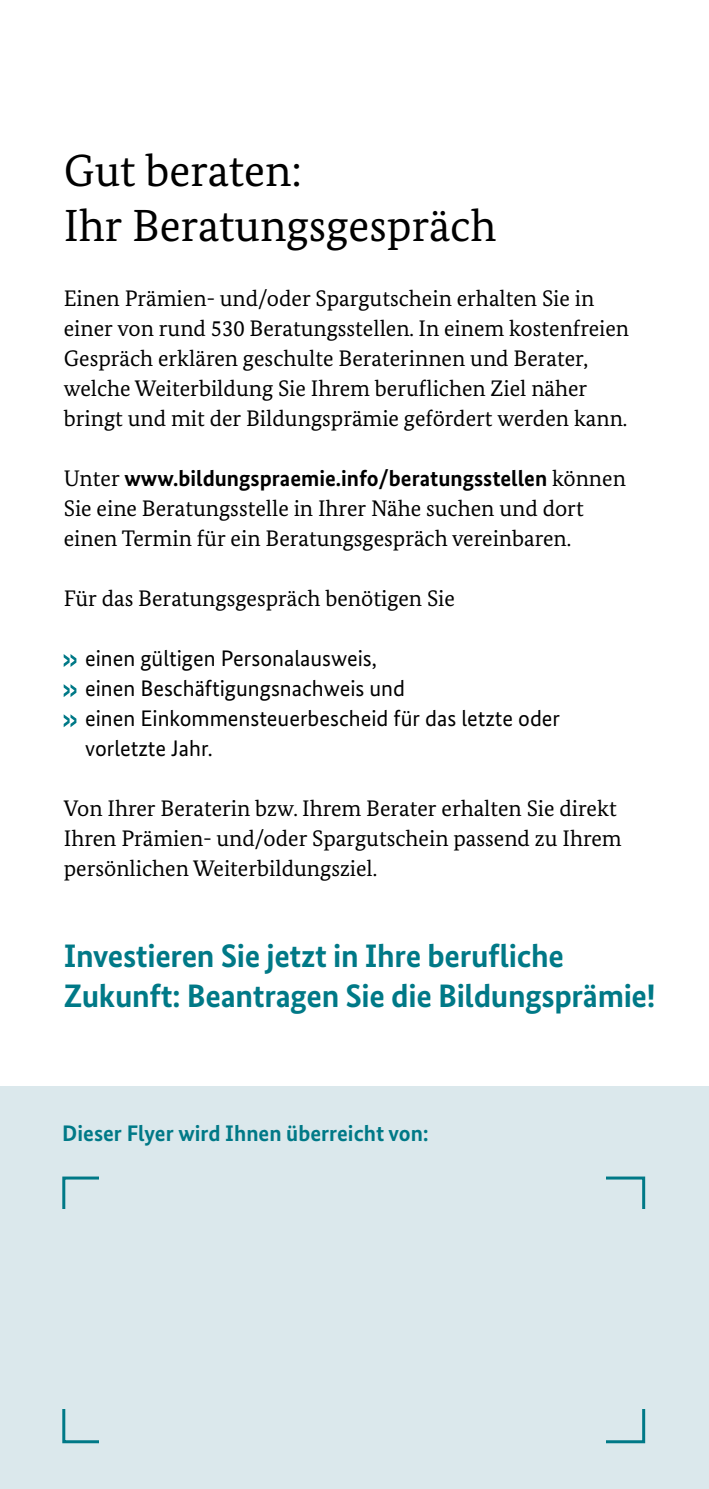
<style>
.page{position:relative;width:709px;height:1489px;background:#fff}
.page>*{position:absolute;margin:0;border:0;box-sizing:border-box;transform-origin:0 0}
._03_Headline{font:45px/55px "Bundes Serif";color:#000}
._08_Fließtext{font:700 32.5px/40px "Bundes Sans";letter-spacing:-.01em;color:#007987}
._08_Fließtext-2{font:22.5px/30px "Bundes Serif";color:#000}
.t1{font:22.5px/30px "Bundes Sans";color:#000}
._08_Fließtext-3{font:700 22.5px "Bundes Sans";color:#007987}
.s1{font-family:"Bundes Sans";font-weight:700}
.s2{font-family:"Bundes Serif";font-size:25px;color:#007987}
</style>
<div class="page">
<div style="left:0;top:1086px;width:709px;height:402px;background:#dbe8ec"></div>
<svg style="left:64px;top:654px;width:12px;height:13px"></svg>
<svg style="left:64px;top:684px;width:12px;height:13px"></svg>
<svg style="left:64px;top:714px;width:12px;height:13px"></svg>
<h1 class="_03_Headline" style="left:64px;top:143px;width:434px">Gut beraten:<br>Ihr Beratungsgespräch</h1>
<p class="_08_Fließtext-2" style="left:64px;top:283px;width:567px">Einen Prämien- und/oder Spargutschein erhalten Sie in einer von rund 530 Beratungsstellen. In einem kostenfreien Gespräch erklären geschulte Beraterinnen und Berater, welche Weiterbildung Sie Ihrem beruflichen Ziel näher bringt und mit der Bildungsprämie gefördert werden kann.</p>
<p class="_08_Fließtext-2" style="left:64px;top:463px;width:563px">Unter <span class="s1">www.bildungspraemie.info/beratungsstellen</span> können<br>Sie eine Beratungsstelle in Ihrer Nähe suchen und dort einen Termin für ein Beratungsgespräch vereinbaren.</p>
<p class="_08_Fließtext-2" style="left:64px;top:583px;width:392px">Für das Beratungsgespräch benötigen Sie</p>
<p class="t1" style="left:64px;top:643px;width:314px"><span class="s2">∙</span> einen gültigen Personalausweis,</p>
<p class="t1" style="left:64px;top:673px;width:343px"><span class="s2">∙</span> einen Beschäftigungsnachweis und</p>
<p class="t1" style="left:85px;top:703px;width:476px;text-indent:-21px"><span class="s2">∙</span> einen Einkommensteuerbescheid für das letzte oder vorletzte Jahr.</p>
<p class="_08_Fließtext-2" style="left:64px;top:793px;width:559px">Von Ihrer Beraterin bzw. Ihrem Berater erhalten Sie direkt<br>Ihren Prämien- und/oder Spargutschein passend zu Ihrem persönlichen Weiterbildungsziel.</p>
<p class="_08_Fließtext" style="left:64px;top:935px;width:593px">Investieren Sie jetzt in Ihre berufliche<br>Zukunft: Beantragen Sie die Bildungsprämie!</p>
<p class="_08_Fließtext-3" style="left:62px;top:1119px;width:368px">Dieser Flyer wird Ihnen überreicht von:</p>
</div>
